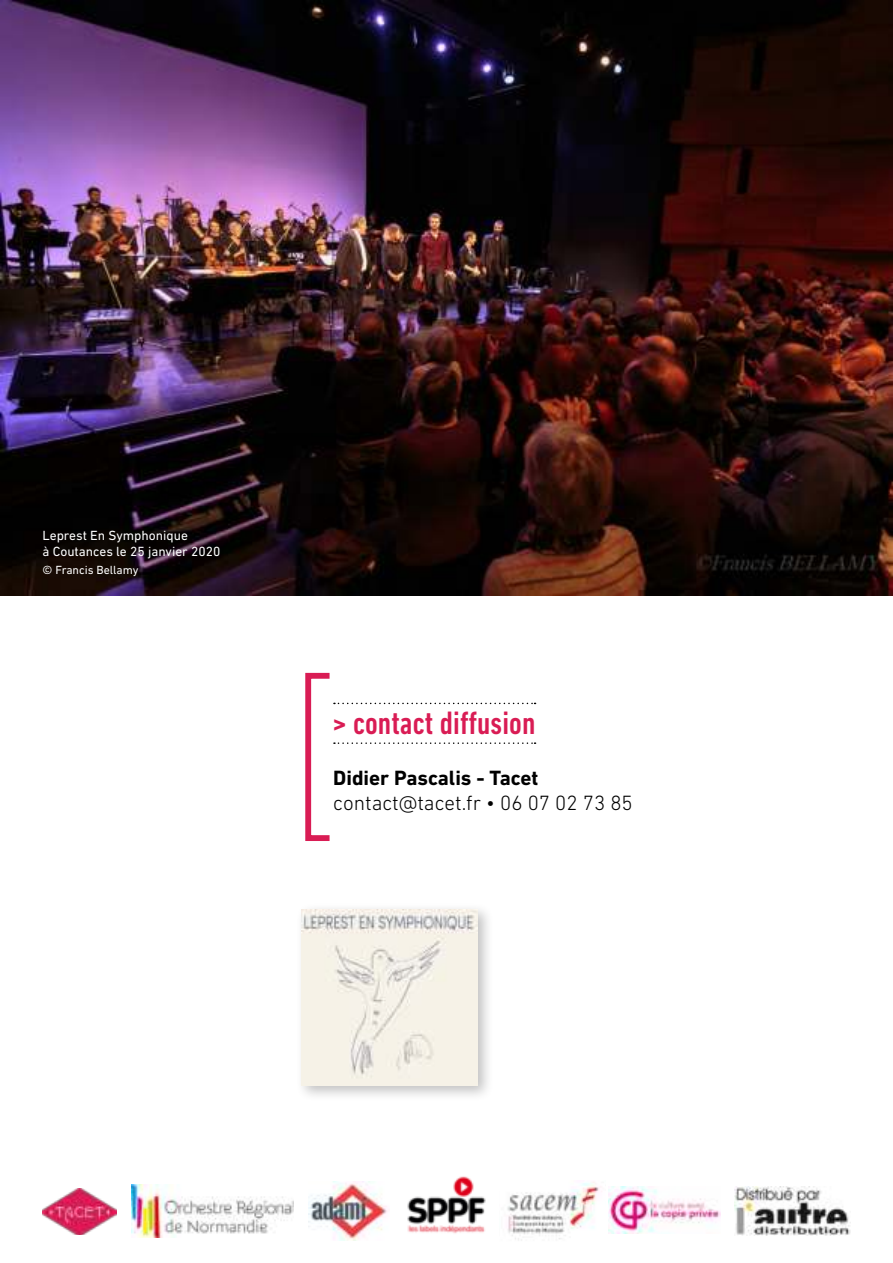
<style>
.page{position:relative;width:893px;height:1263px;background:#fff}
.page>*{position:absolute;margin:0;border:0;box-sizing:border-box;transform-origin:0 0}
.t1{font:500 condensed 33px "DIN Next LT Pro";letter-spacing:.005em;color:#d91c54}
.t2{font:300 21px "DIN Next LT Pro";color:#000}
.t3{font:700 21px "DIN Next LT Pro";color:#000}
.t4{font:13.5px/16.2px "DIN Next LT Pro";color:#fff}
.t5{font:12px "DIN Next LT Pro";color:#fff}
</style>
<div class="page">
<svg style="left:334px;top:703px;width:202px;height:1px"></svg>
<svg style="left:334px;top:742px;width:202px;height:2px"></svg>
<img style="left:0;top:0;width:892px;height:595px">
<img style="left:407px;top:1176px;width:79px;height:58px">
<img style="left:309px;top:1182px;width:79px;height:58px">
<img style="left:507px;top:1182px;width:93px;height:59px">
<img style="left:43px;top:1188px;width:74px;height:46px">
<img style="left:609px;top:1186px;width:111px;height:47px">
<img style="left:132px;top:1185px;width:162px;height:52px">
<div style="left:305px;top:673px;width:27px;height:168px;border:6px solid #d91c54"></div>
<div style="left:295px;top:903px;width:200px;height:199px;background:#000;opacity:.25"></div>
<img style="left:301px;top:909px;width:176px;height:176px">
<img style="left:734px;top:1186px;width:116px;height:50px">
<p class="t4" style="left:43px;top:527px;width:179px">Leprest En Symphonique<br>à Coutances le 25 janvier 2020</p>
<p class="t5" style="left:43px;top:564px;width:98px">© Francis Bellamy</p>
<h1 class="t1" style="left:333px;top:711px;width:204px">&gt; contact diffusion</h1>
<h2 class="t3" style="left:333px;top:770px;width:207px">Didier Pascalis - Tacet</h2>
<h2 class="t2" style="left:333px;top:796px;width:301px">contact@tacet.fr • 06 07 02 73 85</h2>
</div>
